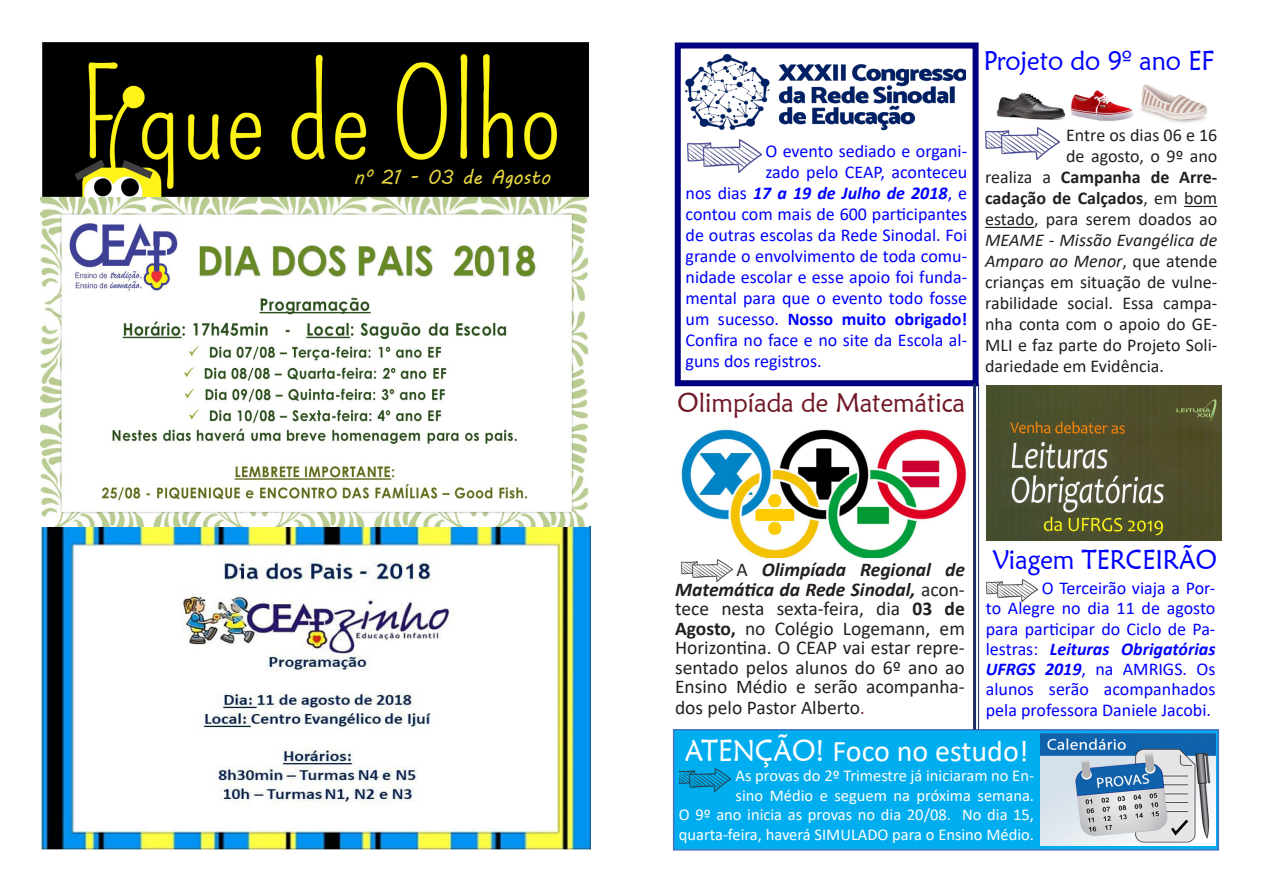
<style>
.page{position:relative;width:1263px;height:893px;background:#fff}
.page>*{position:absolute;margin:0;border:0;box-sizing:border-box;transform-origin:0 0}
.t1{font:30px "Calibri";color:#fff}
.t2{font:27px "Maiandra GD";color:#00f;scale:.93 1}
.t3{font:27px "Maiandra GD";color:#701724;scale:.93 1}
.t4{font:19.95px "MV Boli";color:#e8d83e;scale:.93 1}
.Estilo_de_parágrafo{font:19.5px/19.6px "Calibri";color:#231f20;text-align:justify}
.Estilo_de_parágrafo-2{font:18px/20.2px "Calibri";color:#00f;text-align:justify}
.Estilo_de_parágrafo-3{font:18px "Calibri";color:#231f20}
.Estilo_de_parágrafo-4{font:italic 18px "Calibri";color:#231f20}
.Estilo_de_parágrafo-5{font:700 18px "Calibri";color:#231f20}
.Estilo_de_parágrafo-6{font:700 18px "Calibri";color:#00f}
.Estilo_de_parágrafo-7{font:italic 700 18px "Calibri";color:#00f}
.Estilo_de_parágrafo-8{font:16.5px/19.5px "Calibri";color:#fff;text-align:right}
.s1{font-weight:400;font-style:normal}
.s2{font-weight:400}
.s3{font-style:normal}
.s4{font-weight:700;font-style:italic}
.s5{font-weight:700}
.s6{font-size:18px;color:#701724}
.s7{font-family:"Maiandra GD"}
</style>
<div class="page">
<img style="left:43px;top:42px;width:546px;height:154px">
<img style="left:42px;top:527px;width:548px;height:322px">
<img style="left:40px;top:198px;width:549px;height:329px">
<img style="left:987px;top:579px;width:50px;height:22px">
<img style="left:682px;top:560px;width:50px;height:22px">
<div style="left:675px;top:43px;width:303px;height:343px;border:6px solid #000080"></div>
<img style="left:681px;top:429px;width:285px;height:129px">
<div style="left:673px;top:729px;width:546px;height:122px;background:#00aeef;border:2px solid #4472c4"></div>
<img style="left:679px;top:769px;width:51px;height:23px">
<img style="left:1041px;top:734px;width:174px;height:111px">
<img style="left:987px;top:386px;width:234px;height:154px">
<img style="left:986px;top:127px;width:73px;height:33px">
<img style="left:688px;top:140px;width:73px;height:32px">
<img style="left:685px;top:54px;width:280px;height:77px">
<hr style="left:1184px;top:206px;width:33px;height:1px;background:#231f20">
<hr style="left:985px;top:227px;width:49px;height:1px;background:#231f20">
<hr style="left:973px;top:383px;width:3px;height:347px;background:#1b2c68">
<hr style="left:978px;top:383px;width:1px;height:347px;background:#1b2c68">
<img style="left:996px;top:93px;width:69px;height:27px">
<img style="left:1071px;top:90px;width:62px;height:31px">
<img style="left:1141px;top:84px;width:66px;height:39px">
<p class="t4" style="left:354px;top:163px;width:213px">nº 21 - 03 de Agosto</p>
<p class="t2" style="left:984px;top:44px;width:250px">Projeto do 9º ano EF</p>
<p class="Estilo_de_parágrafo-2" style="left:765px;top:140px;width:203px">O evento sediado e organi-</p>
<p class="Estilo_de_parágrafo-2" style="left:765px;top:161px;width:203px">zado pelo CEAP, aconteceu</p>
<p class="Estilo_de_parágrafo-7" style="left:686px;top:180px;width:283px"><span class="s1">nos dias</span> 17 a 19 de Julho de 2018<span class="s1">, e</span></p>
<p class="Estilo_de_parágrafo-2" style="left:686px;top:203px;width:283px">contou com mais de 600 participantes</p>
<p class="Estilo_de_parágrafo-2" style="left:686px;top:224px;width:283px">de outras escolas da Rede Sinodal. Foi</p>
<p class="Estilo_de_parágrafo-2" style="left:686px;top:245px;width:283px">grande o envolvimento de toda comu-</p>
<p class="Estilo_de_parágrafo-2" style="left:686px;top:266px;width:283px">nidade escolar e esse apoio foi funda-</p>
<p class="Estilo_de_parágrafo-2" style="left:686px;top:287px;width:283px">mental para que o evento todo fosse</p>
<p class="Estilo_de_parágrafo-6" style="left:686px;top:306px;width:283px"><span class="s2">um sucesso.</span> Nosso muito obrigado!</p>
<p class="Estilo_de_parágrafo-2" style="left:686px;top:329px;width:283px">Confira no face e no site da Escola al-</p>
<p class="Estilo_de_parágrafo-2" style="left:686px;top:350px;width:138px">guns dos registros.</p>
<p class="t3" style="left:677px;top:386px;width:311px">Olimpíada de Matemática</p>
<p class="Estilo_de_parágrafo-3" style="left:1066px;top:123px;width:153px">Entre os dias 06 e 16</p>
<p class="Estilo_de_parágrafo-3" style="left:1066px;top:144px;width:153px">de agosto, o 9º ano</p>
<p class="Estilo_de_parágrafo-5" style="left:985px;top:165px;width:234px"><span class="s2">realiza a</span> Campanha de Arre-</p>
<p class="Estilo_de_parágrafo-5" style="left:985px;top:186px;width:234px">cadação de Calçados<span class="s2">, em bom</span></p>
<p class="Estilo_de_parágrafo-3" style="left:985px;top:207px;width:234px">estado, para serem doados ao</p>
<p class="Estilo_de_parágrafo-4" style="left:985px;top:228px;width:234px">MEAME - Missão Evangélica de</p>
<p class="Estilo_de_parágrafo-4" style="left:985px;top:249px;width:234px">Amparo ao Menor<span class="s3">, que atende</span></p>
<p class="Estilo_de_parágrafo-3" style="left:985px;top:270px;width:234px">crianças em situação de vulne-</p>
<p class="Estilo_de_parágrafo-3" style="left:985px;top:291px;width:234px">rabilidade social. Essa campa-</p>
<p class="Estilo_de_parágrafo-3" style="left:985px;top:312px;width:234px">nha conta com o apoio do GE-</p>
<p class="Estilo_de_parágrafo-3" style="left:985px;top:333px;width:234px">MLI e faz parte do Projeto Soli-</p>
<p class="Estilo_de_parágrafo-3" style="left:985px;top:354px;width:180px">dariedade em Evidência.</p>
<p class="Estilo_de_parágrafo" style="left:675px;top:559px;width:291px;text-indent:61px">A <span class="s4">Olimpíada Regional de Matemática da Rede Sinodal,</span> acon&shy;tece nesta sexta-feira, dia <span class="s5">03 de Agosto,</span> no Colégio Logemann, em Horizontina. O CEAP vai estar repre&shy;sentado pelos alunos do 6º ano ao Ensino Médio e serão acompanha&shy;dos pelo Pastor Alberto<span class="s6">.</span></p>
<p class="t2" style="left:993px;top:543px;width:243px">Viagem TERCEIRÃO</p>
<p class="Estilo_de_parágrafo-2" style="left:986px;top:578px;width:231px;text-indent:56px">O Terceirão viaja a Por&shy;to Alegre no dia 11 de agosto para participar do Ciclo de Pa&shy;lestras: <span class="s4">Leituras Obrigatórias UFRGS 2019</span>, na AMRIGS. Os alunos serão acompanhados pela professora Daniele Jacobi.</p>
<p class="t1" style="left:685px;top:730px;width:345px"><span class="s7">ATENÇÃO!</span> Foco no estudo!</p>
<p class="Estilo_de_parágrafo-8" style="left:679px;top:765px;width:357px">As provas do 2º Trimestre já iniciaram no En-<br>sino Médio e seguem na próxima semana.<br>O 9º ano inicia as provas no dia 20/08. No dia 15, quarta-feira, haverá SIMULADO para o Ensino Médio.</p>
</div>
